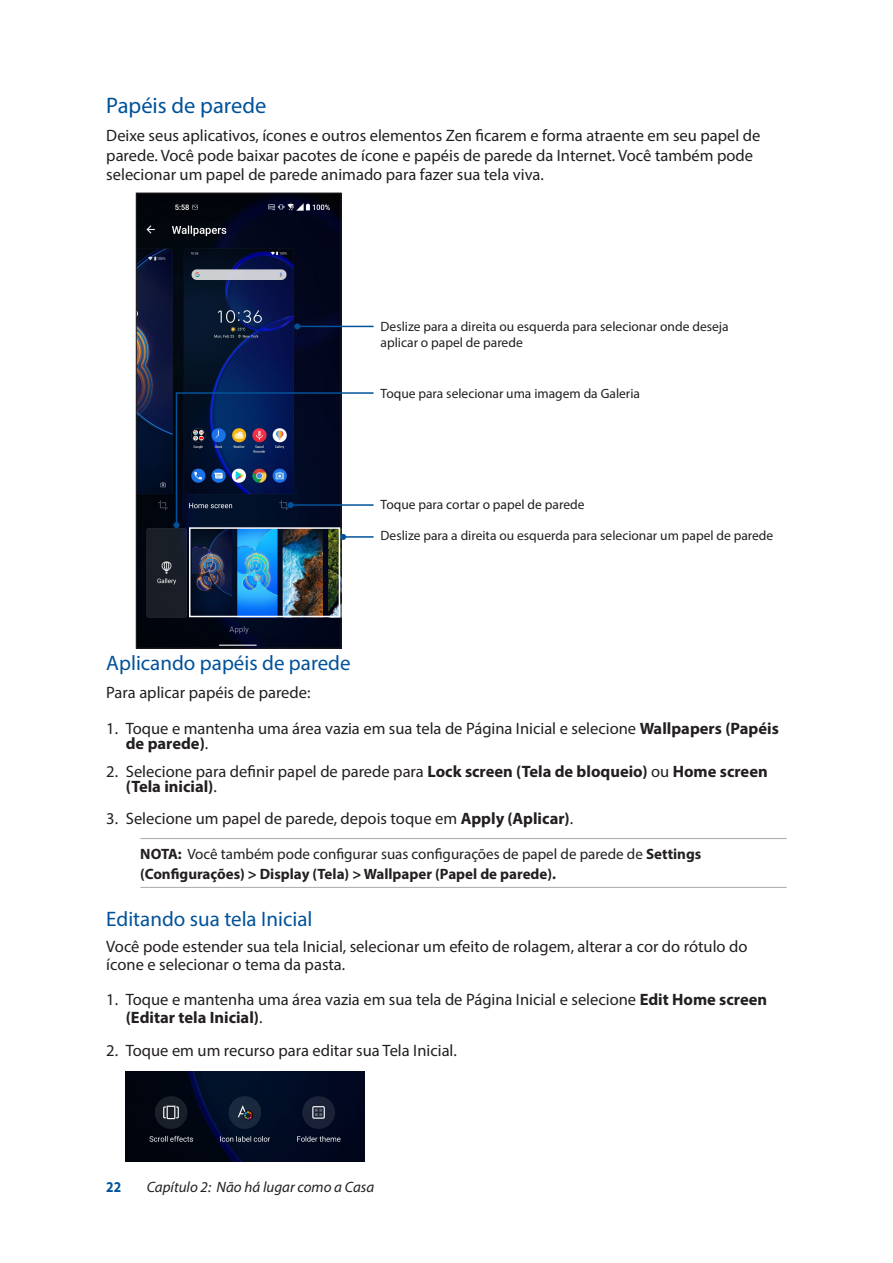
<style>
.page{position:relative;width:893px;height:1263px;background:#fff}
.page>*{position:absolute;margin:0;border:0;box-sizing:border-box;transform-origin:0 0}
.t1{font:22.5px "Myriad Pro";color:#01529a}
.t2{font:21px "Myriad Pro";color:#01529a}
.t3{font:16.5px/19.8px "Myriad Pro";color:#231f20}
.t4{font:700 16.5px/15px "Myriad Pro";color:#231f20}
.t5{font:700 15px/19.8px "Myriad Pro";color:#231f20}
.t6{font:italic 15px "Myriad Pro";color:#231f20}
.t7{font:700 15px "Myriad Pro";color:#01529a;scale:.9 1}
.t8{font:13.5px/16.2px "Myriad Pro";color:#231f20}
.s1{font-weight:700}
.s2{font-weight:400}
</style>
<div class="page">
<hr style="left:140px;top:838px;width:647px;height:1px;background:#a8a9ad">
<hr style="left:140px;top:887px;width:647px;height:1px;background:#a8a9ad">
<img style="left:126px;top:1072px;width:239px;height:90px">
<img style="left:138px;top:195px;width:201px;height:451px">
<div style="left:136px;top:193px;width:205px;height:455px;border:1px solid #231f20"></div>
<hr style="left:343px;top:536px;width:31px;height:2px;background:#01529a">
<svg style="left:340px;top:534px;width:6px;height:6px"></svg>
<hr style="left:297px;top:326px;width:77px;height:1px;background:#01529a">
<svg style="left:294px;top:323px;width:6px;height:6px"></svg>
<div style="left:189px;top:527px;width:151px;height:90px;border:2px solid #fff"></div>
<svg style="left:173px;top:391px;width:201px;height:137px"></svg>
<h1 class="t1" style="left:106px;top:91px;width:161px">Papéis de parede</h1>
<p class="t3" style="left:106px;top:125px;width:656px">Deixe seus aplicativos, ícones e outros elementos Zen ficarem e forma atraente em seu papel de parede. Você pode baixar pacotes de ícone e papéis de parede da Internet. Você também pode selecionar um papel de parede animado para fazer sua tela viva.</p>
<p class="t8" style="left:381px;top:318px;width:350px">Deslize para a direita ou esquerda para selecionar onde deseja aplicar o papel de parede</p>
<p class="t8" style="left:381px;top:385px;width:261px">Toque para selecionar uma imagem da Galeria</p>
<p class="t8" style="left:381px;top:496px;width:205px">Toque para cortar o papel de parede</p>
<p class="t8" style="left:381px;top:527px;width:394px">Deslize para a direita ou esquerda para selecionar um papel de parede</p>
<p class="t2" style="left:106px;top:649px;width:246px">Aplicando papéis de parede</p>
<p class="t3" style="left:106px;top:682px;width:206px">Para aplicar papéis de parede:</p>
<p class="t3" style="left:126px;top:721px;width:655px;line-height:15px;text-indent:-20px">1. Toque e mantenha uma área vazia em sua tela de Página Inicial e selecione <span class="s1">Wallpapers (Papéis de parede)</span>.</p>
<p class="t4" style="left:126px;top:763px;width:643px;text-indent:-20px"><span class="s2">2. Selecione para definir papel de parede para</span> Lock screen (Tela de bloqueio) <span class="s2">ou</span> Home screen (Tela inicial)<span class="s2">.</span></p>
<p class="t3" style="left:106px;top:809px;width:468px">3. Selecione um papel de parede, depois toque em <span class="s1">Apply (Aplicar)</span>.</p>
<p class="t5" style="left:140px;top:844px;width:563px">NOTA: <span class="s2">Você também pode configurar suas configurações de papel de parede de</span> Settings (Configurações) &gt; Display (Tela) &gt; Wallpaper (Papel de parede).</p>
<p class="t2" style="left:106px;top:906px;width:208px">Editando sua tela Inicial</p>
<p class="t3" style="left:106px;top:937px;width:643px;line-height:18px">Você pode estender sua tela Inicial, selecionar um efeito de rolagem, alterar a cor do rótulo do ícone e selecionar o tema da pasta.</p>
<p class="t3" style="left:126px;top:990px;width:643px;line-height:18px;text-indent:-20px">1. Toque e mantenha uma área vazia em sua tela de Página Inicial e selecione <span class="s1">Edit Home screen (Editar tela Inicial)</span>.</p>
<p class="t3" style="left:106px;top:1040px;width:352px">2. Toque em um recurso para editar sua Tela Inicial.</p>
<p class="t7" style="left:106px;top:1177px;width:18px">22</p>
<p class="t6" style="left:147px;top:1178px;width:229px">Capítulo 2: Não há lugar como a Casa</p>
</div>
